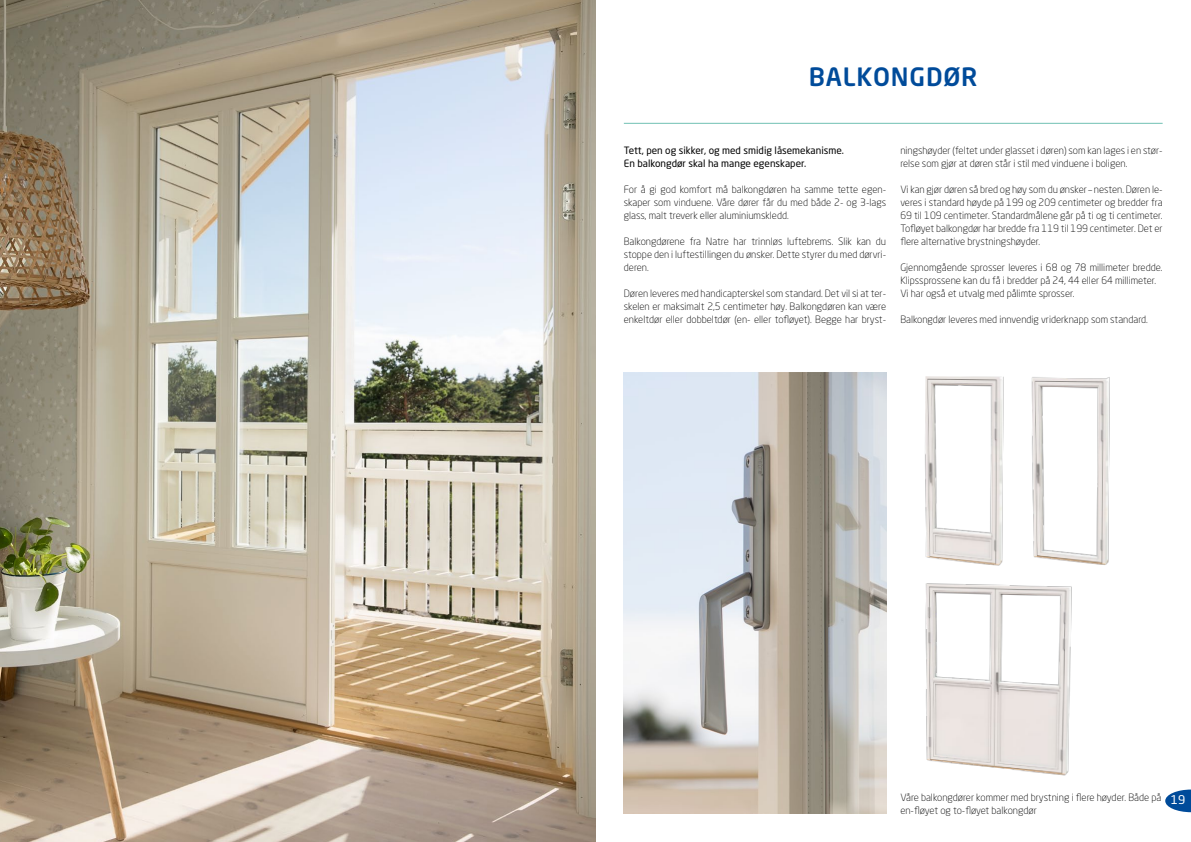
<style>
.page{position:relative;width:1191px;height:842px;background:#fff}
.page>*{position:absolute;margin:0;border:0;box-sizing:border-box;transform-origin:0 0}
.t1{font:500 25px "Neo Sans";letter-spacing:.03em;color:#004b9a}
.t2{font:12px "Neo Sans Std";color:#fff}
.t3{font:300 10px/13px "Neo Sans Std";color:#000;text-align:justify}
.t4{font:10px/13px "Neo Sans Std";color:#000}
</style>
<div class="page">
<svg style="left:1165px;top:789px;width:26px;height:23px"></svg>
<img style="left:0;top:0;width:595px;height:842px">
<img style="left:624px;top:373px;width:262px;height:441px">
<img style="left:925px;top:376px;width:79px;height:190px">
<img style="left:1031px;top:377px;width:79px;height:188px">
<img style="left:925px;top:583px;width:147px;height:193px">
<hr style="left:624px;top:123px;width:538px;height:1px;background:#70c0b3">
<h1 class="t1" style="left:809px;top:61px;width:170px">BALKONGDØR</h1>
<p class="t4" style="left:624px;top:143px;width:222px">Tett, pen og sikker, og med smidig låsemekanisme.<br>En balkongdør skal ha mange egenskaper.</p>
<p class="t3" style="left:624px;top:182px;width:264px">For å gi god komfort må balkongdøren ha samme tette egen&shy;skaper som vinduene. Våre dører får du med både 2- og 3-lags glass, malt treverk eller aluminiumskledd.</p>
<p class="t3" style="left:624px;top:234px;width:264px">Balkongdørene fra Natre har trinnløs luftebrems. Slik kan du stoppe den i luftestillingen du ønsker. Dette styrer du med dørvri&shy;deren.</p>
<p class="t3" style="left:624px;top:286px;width:264px">Døren leveres med handicapterskel som standard. Det vil si at ter&shy;skelen er maksimalt 2,5 centimeter høy. Balkongdøren kan være enkeltdør eller dobbeltdør (en- eller tofløyet). Begge har bryst-</p>
<p class="t3" style="left:900px;top:143px;width:264px">ningshøyder (feltet under glasset i døren) som kan lages i en stør&shy;relse som gjør at døren står i stil med vinduene i boligen.</p>
<p class="t3" style="left:900px;top:182px;width:264px">Vi kan gjør døren så bred og høy som du ønsker – nesten. Døren le&shy;veres i standard høyde på 199 og 209 centimeter og bredder fra 69 til 109 centimeter. Standardmålene går på ti og ti centimeter.<br>Tofløyet balkongdør har bredde fra 119 til 199 centimeter. Det er flere alternative brystningshøyder.</p>
<p class="t3" style="left:900px;top:260px;width:264px;text-align:left">Gjennomgående sprosser leveres i 68 og 78 millimeter bredde.<br>Klipssprossene kan du få i bredder på 24, 44 eller 64 millimeter.<br>Vi har også et utvalg med pålimte sprosser.</p>
<p class="t3" style="left:900px;top:312px;width:249px">Balkongdør leveres med innvendig vriderknapp som standard.</p>
<p class="t3" style="left:900px;top:791px;width:262px">Våre balkongdører kommer med brystning i flere høyder. Både på en-fløyet og to-fløyet balkongdør</p>
<p class="t2" style="left:1170px;top:793px;width:16px">19</p>
</div>
